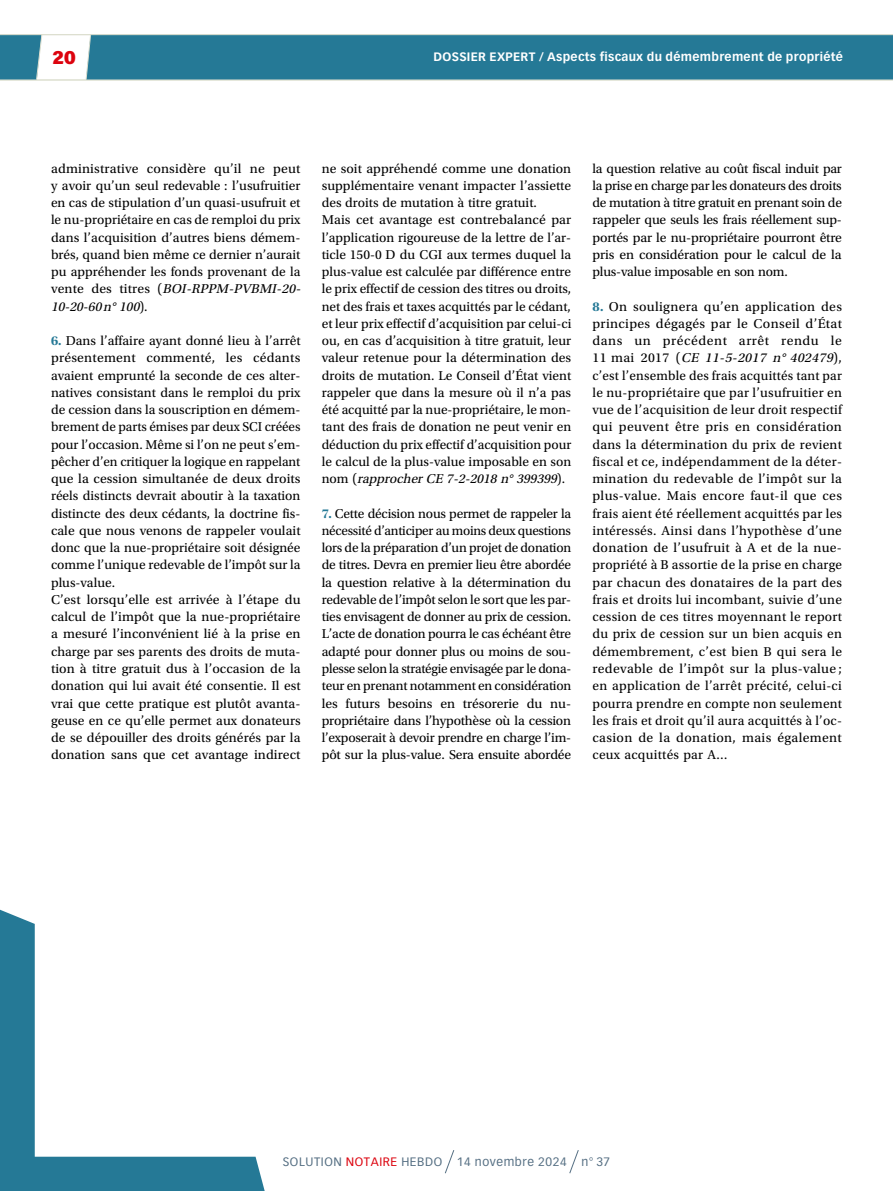
<style>
.page{position:relative;width:893px;height:1191px;background:#fff}
.page>*{position:absolute;margin:0;border:0;box-sizing:border-box;transform-origin:0 0}
.t1{font:900 19.5px "Acumin Pro";color:#dc030e}
.t2{font:13.5px/17.2px "Utopia Std";color:#000;text-align:justify}
.t3{font:700 12px "Vectora LT Std";letter-spacing:.025em;color:#fff}
.t4{font:12px "Vectora LT Std";letter-spacing:.05em;color:#556f83}
.s1{font-style:italic}
.s2{font-family:"Utopia Std Bold Subh";color:#257996}
.s3{color:#dc030e}
</style>
<div class="page">
<svg style="left:0;top:909px;width:265px;height:282px"></svg>
<hr style="left:0;top:34px;width:893px;height:1px;background:#dddfcf">
<hr style="left:0;top:80px;width:893px;height:1px;background:#dddfcf">
<svg style="left:85px;top:34px;width:808px;height:46px;background:#2c7d98"></svg>
<svg style="left:0;top:35px;width:43px;height:45px;background:#3c86a0"></svg>
<svg style="left:445px;top:1150px;width:10px;height:24px"></svg>
<svg style="left:569px;top:1150px;width:10px;height:24px"></svg>
<h1 class="t1" style="left:53px;top:43px;width:25px">20</h1>
<p class="t3" style="left:434px;top:50px;width:411px">DOSSIER EXPERT / Aspects fiscaux du démembrement de propriété</p>
<p class="t2" style="left:51px;top:160px;width:254px;text-align:left">administrative considère qu’il ne peut y avoir qu’un seul redevable : l’usufruitier en cas de stipulation d’un quasi-usufruit et le nu-propriétaire en cas de remploi du prix dans l’acquisition d’autres biens démem&shy;brés, quand bien même ce dernier n’aurait pu appréhender les fonds provenant de la ve nte d e s titre s ( <span class="s1">BOI-RPPM-PVBMI-20- 10-20-60n° 100</span>) .</p>
<p class="t2" style="left:51px;top:332px;width:251px;text-align:left"><span class="s2">6.</span> Dans l’affaire ayant donné lieu à l’arrêt présentement commenté, les cédants avaient emprunté la seconde de ces alter&shy;natives consistant dans le remploi du prix de cession dans la souscription en démem&shy;brement de parts émises par deux SCI créées pour l’occasion. Même si l’on ne peut s’em&shy;pêcher d’en critiquer la logique en rappelant que la cession simultanée de deux droits réels distincts devrait aboutir à la taxation distincte des deux cédants, la doctrine fis&shy;cale que nous venons de rappeler voulait donc que la nue-propriétaire soit désignée comme l’unique redevable de l’impôt sur la plus-value.<br>C’est lorsqu’elle est arrivée à l’étape du calcul de l’impôt que la nue-propriétaire a mesuré l’inconvénient lié à la prise en charge par ses parents des droits de muta&shy;tion à titre gratuit dus à l’occasion de la donation qui lui avait été consentie. Il est vrai que cette pratique est plutôt avanta&shy;geuse en ce qu’elle permet aux donateurs de se dépouiller des droits générés par la donation sans que cet avantage indirect</p>
<p class="t2" style="left:322px;top:160px;width:251px;text-align:left">ne soit appréhendé comme une donation supplémentaire venant impacter l’assiette des droits de mutation à titre gratuit.<br>Mais cet avantage est contrebalancé par l’application rigoureuse de la lettre de l’ar&shy;ticle 150-0 D du CGI aux termes duquel la plus-value est calculée par différence entre le prix effectif de cession des titres ou droits, net des frais et taxes acquittés par le cédant, et leur prix effectif d’acquisition par celui-ci ou, en cas d’acquisition à titre gratuit, leur valeur retenue pour la détermination des droits de mutation. Le Conseil d’État vient rappeler que dans la mesure où il n’a pas été acquitté par la nue-propriétaire, le mon&shy;tant des frais de donation ne peut venir en déduction du prix effectif d’acquisition pour le calcul de la plus-value imposable en son n o m ( <span class="s1">rapprocherCE 7-2-2018 n° 399399</span>) .</p>
<p class="t2" style="left:322px;top:505px;width:251px"><span class="s2">7.</span> Cette décision nous permet de rappeler la nécessité d’anticiper au moins deux questions lors de la préparation d’un projet de donation de titres. Devra en premier lieu être abordée la question relative à la détermination du redevable de l’impôt selon le sort que les par&shy;ties envisagent de donner au prix de cession.<br>L’acte de donation pourra le cas échéant être adapté pour donner plus ou moins de sou&shy;plesse selon la stratégie envisagée par le dona&shy;teur en prenant notamment en considération les futurs besoins en trésorerie du nu&shy;propriétaire dans l’hypothèse où la cession l’exposerait à devoir prendre en charge l’im&shy;pôt sur la plus-value. Sera ensuite abordée</p>
<p class="t2" style="left:592px;top:160px;width:251px">la question relative au coût fiscal induit par la prise en charge par les donateurs des droits de mutation à titre gratuit en prenant soin de rappeler que seuls les frais réellement sup&shy;portés par le nu-propriétaire pourront être pris en considération pour le calcul de la plus-value imposable en son nom.</p>
<p class="t2" style="left:592px;top:298px;width:251px"><span class="s2">8.</span> On soulignera qu’en application des principes dégagés par le Conseil d’État dans un précédent arrêt rendu le 1 1 mai 20 1 7 ( <span class="s1">CE 11-5-2017 n° 402479</span>) , c’est l’ensemble des frais acquittés tant par le nu-propriétaire que par l’usufruitier en vue de l’acquisition de leur droit respectif qui peuvent être pris en considération dans la détermination du prix de revient fiscal et ce, indépendamment de la déter&shy;mination du redevable de l’impôt sur la plus-value. Mais encore faut-il que ces frais aient été réellement acquittés par les intéressés. Ainsi dans l’hypothèse d’une donation de l’usufruit à A et de la nue&shy;propriété à B assortie de la prise en charge par chacun des donataires de la part des frais et droits lui incombant, suivie d’une cession de ces titres moyennant le report du prix de cession sur un bien acquis en démembrement, c’est bien B qui sera le redevable de l’impôt sur la plus-value ; en application de l’arrêt précité, celui-ci pourra prendre en compte non seulement les frais et droit qu’il aura acquittés à l’oc&shy;casion de la donation, mais également ceux acquittés par A…</p>
<p class="t4" style="left:283px;top:1154px;width:329px">SOLUTION <span class="s3">NOTAIRE</span> HEBDO 14 novembre 2024 n° 37</p>
</div>
